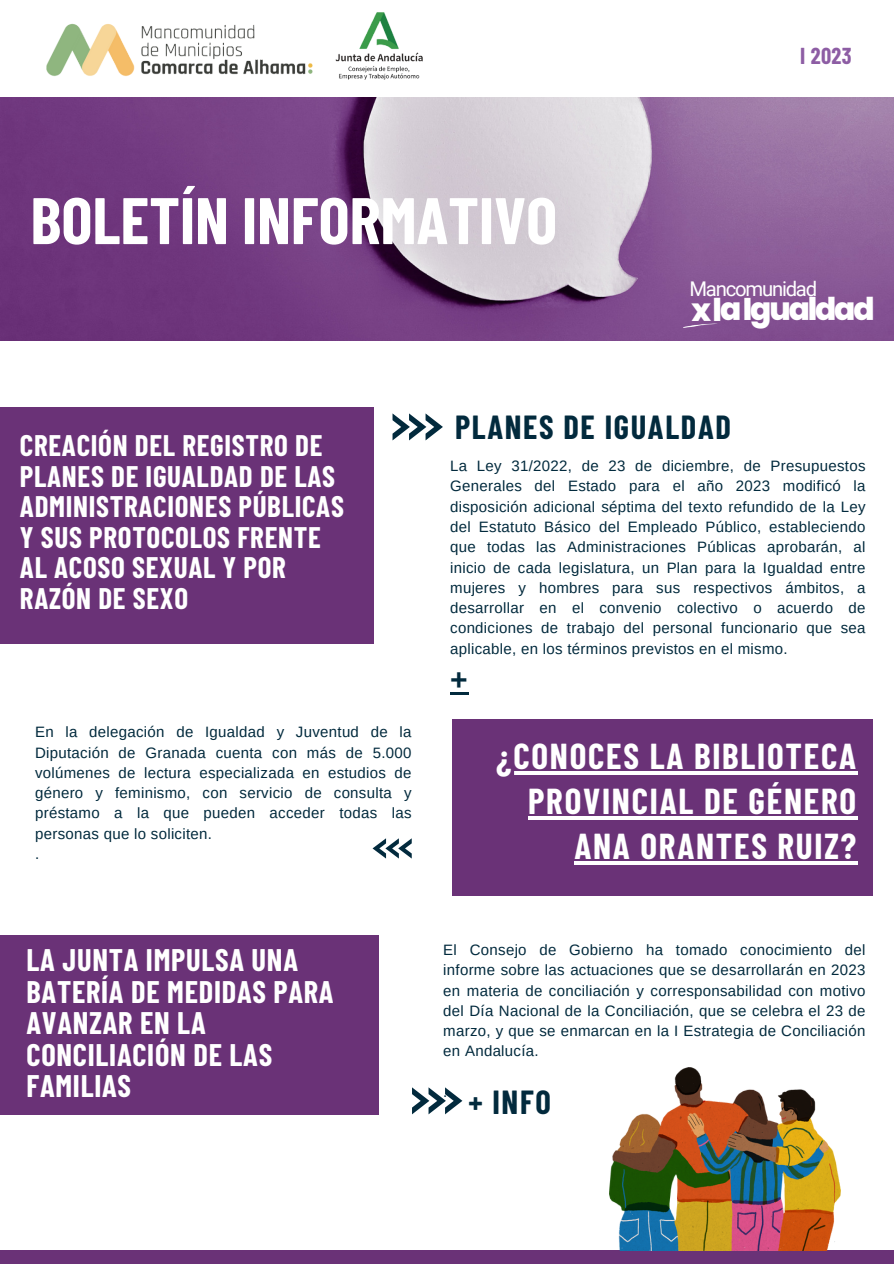
<style>
.page{position:relative;width:894px;height:1264px;background:#fff}
.page>*{position:absolute;margin:0;border:0;box-sizing:border-box;transform-origin:0 0}
.t1{font:700 65.7px "Barlow Condensed";color:#fff}
.t2{font:700 35.25px/45px "Barlow Condensed";letter-spacing:.05em;color:#fff;text-align:right}
.t3{font:700 32.55px "Barlow Condensed";letter-spacing:.05em;color:#022a3d}
.t4{font:800 31.35px "Poppins";letter-spacing:-.075em;color:#fff}
.t5{font:700 30.45px/31.5px "Barlow Condensed";letter-spacing:.025em;color:#fff}
.t6{font:700 30px "Arimo";color:#022a3d}
.t7{font:700 29.1px/30.5px "Barlow Condensed";letter-spacing:.025em;color:#fff}
.t8{font:700 22.5px "Barlow Condensed";color:#8d5da4}
.t9{font:20.25px "Roboto";letter-spacing:-.06em;color:#fff}
.t10{font:15px/20.2px "Arimo";letter-spacing:.02em;color:#022a3d;text-align:justify}
</style>
<div class="page">
<div style="left:0;top:407px;width:373px;height:236px;background:#6a3277"></div>
<svg style="left:392px;top:413px;width:51px;height:27px"></svg>
<svg style="left:450px;top:692px;width:18px;height:2px"></svg>
<div style="left:0;top:1250px;width:893px;height:13px;background:#6a3277"></div>
<div style="left:451px;top:719px;width:421px;height:176px;background:#6a3277"></div>
<svg style="left:373px;top:838px;width:38px;height:20px"></svg>
<div style="left:0;top:934px;width:378px;height:180px;background:#6a3277"></div>
<img style="left:17px;top:23px;width:287px;height:75px">
<img style="left:304px;top:12px;width:149px;height:86px">
<img style="left:0;top:98px;width:893px;height:242px">
<svg style="left:682px;top:322px;width:35px;height:6px"></svg>
<svg style="left:412px;top:1087px;width:50px;height:27px"></svg>
<img style="left:609px;top:1067px;width:231px;height:183px">
<hr style="left:496px;top:771px;width:361px;height:3px;background:#fff">
<hr style="left:528px;top:816px;width:329px;height:3px;background:#fff">
<hr style="left:574px;top:861px;width:283px;height:3px;background:#fff">
<p class="t1" style="left:31px;top:178px;width:528px">BOLETÍN INFORMATIVO</p>
<p class="t8" style="left:800px;top:42px;width:53px">I 2023</p>
<p class="t9" style="left:689px;top:278px;width:129px">Mancomunidad</p>
<p class="t4" style="left:691px;top:287px;width:185px">xlaIgualdad</p>
<p class="t7" style="left:20px;top:429px;width:325px">CREACIÓN DEL REGISTRO DE<br>PLANES DE IGUALDAD DE LAS<br>ADMINISTRACIONES PÚBLICAS<br>Y SUS PROTOCOLOS FRENTE<br>AL ACOSO SEXUAL Y POR<br>RAZÓN DE SEXO</p>
<p class="t10" style="left:35px;top:722px;width:378px">En la delegación de Igualdad y Juventud de la Diputación de Granada cuenta con más de 5.000 volúmenes de lectura especializada en estudios de género y feminismo, con servicio de consulta y préstamo a la que pueden acceder todas las personas que lo soliciten.</p>
<p class="t10" style="left:35px;top:843px;width:6px">.</p>
<p class="t3" style="left:455px;top:407px;width:277px">PLANES DE IGUALDAD</p>
<p class="t10" style="left:450px;top:456px;width:417px">La Ley 31/2022, de 23 de diciembre, de Presupuestos Generales del Estado para el año 2023 modificó la disposición adicional séptima del texto refundido de la Ley del Estatuto Básico del Empleado Público, estableciendo que todas las Administraciones Públicas aprobarán, al inicio de cada legislatura, un Plan para la Igualdad entre mujeres y hombres para sus respectivos ámbitos, a desarrollar en el convenio colectivo o acuerdo de condiciones de trabajo del personal funcionario que sea aplicable, en los términos previstos en el mismo.</p>
<p class="t6" style="left:450px;top:662px;width:19px">+</p>
<p class="t2" style="left:496px;top:732px;width:361px">¿CONOCES LA BIBLIOTECA<br>PROVINCIAL DE GÉNERO<br>ANA ORANTES RUIZ?</p>
<p class="t5" style="left:27px;top:943px;width:308px">LA JUNTA IMPULSA UNA<br>BATERÍA DE MEDIDAS PARA<br>AVANZAR EN LA<br>CONCILIACIÓN DE LAS<br>FAMILIAS</p>
<p class="t10" style="left:443px;top:939px;width:423px">El Consejo de Gobierno ha tomado conocimiento del informe sobre las actuaciones que se desarrollarán en 2023 en materia de conciliación y corresponsabilidad con motivo del Día Nacional de la Conciliación, que se celebra el 23 de marzo, y que se enmarcan en la I Estrategia de Conciliación en Andalucía.</p>
<p class="t10" style="left:443px;top:1081px;width:6px">.</p>
<p class="t3" style="left:468px;top:1081px;width:84px">+ INFO</p>
</div>
